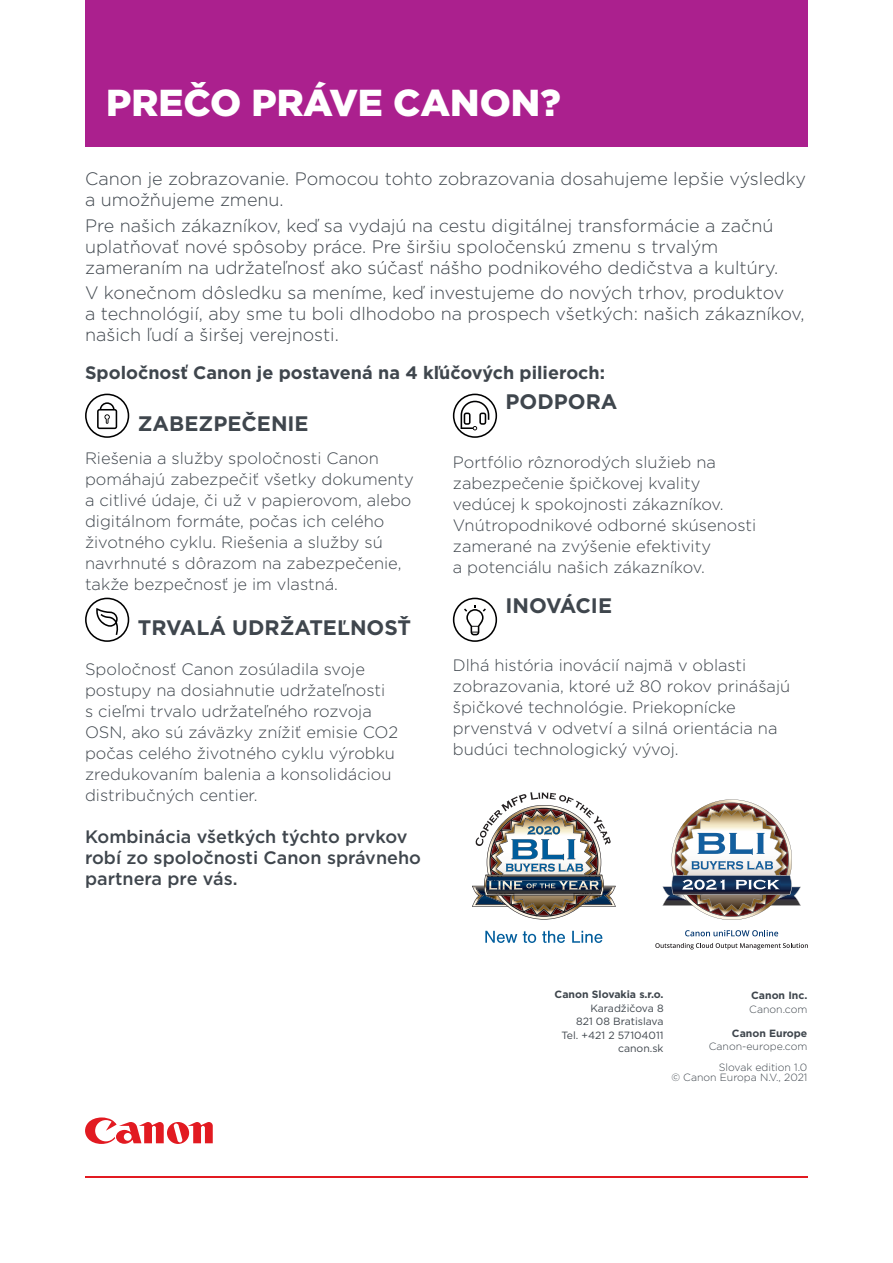
<style>
.page{position:relative;width:893px;height:1263px;background:#fff}
.page>*{position:absolute;margin:0;border:0;box-sizing:border-box;transform-origin:0 0}
.t1{font:900 37.5px "Gotham";color:#fff}
.Specifiation_Title{font:700 21px "Gotham";color:#3f464d}
.t2{font:300 18px/21px "Gotham";color:#3f464d}
.t3{font:500 18px/21px "Gotham";color:#3f464d}
.t4{font:700 18px "Gotham";color:#3f464d}
.t5{font:300 16.5px/21px "Gotham";color:#3f464d}
.t6{font:300 10.5px/13.5px "Gotham";color:#3f464d;text-align:right}
.t7{font:10.5px "Gotham";color:#3f464d}
.t8{font:700 10.5px/13.5px "Gotham";color:#3f464d}
.s1{font-weight:300}
.s2{font-weight:700}
</style>
<div class="page">
<svg style="left:85px;top:1117px;width:128px;height:27px"></svg>
<hr style="left:85px;top:1176px;width:723px;height:2px;background:#e21a21">
<div style="left:85px;top:0;width:723px;height:146px;background:#ab208e"></div>
<svg style="left:85px;top:598px;width:44px;height:44px"></svg>
<svg style="left:453px;top:394px;width:44px;height:44px"></svg>
<svg style="left:453px;top:598px;width:44px;height:44px"></svg>
<svg style="left:472px;top:792px;width:144px;height:127px"></svg>
<svg style="left:485px;top:931px;width:32px;height:12px"></svg>
<svg style="left:523px;top:931px;width:13px;height:12px"></svg>
<svg style="left:542px;top:931px;width:23px;height:12px"></svg>
<svg style="left:572px;top:931px;width:30px;height:12px"></svg>
<svg style="left:685px;top:930px;width:93px;height:6px"></svg>
<svg style="left:655px;top:943px;width:153px;height:6px"></svg>
<svg style="left:662px;top:799px;width:139px;height:121px"></svg>
<svg style="left:85px;top:394px;width:44px;height:44px"></svg>
<p class="t1" style="left:106px;top:77px;width:456px">PREČO PRÁVE CANON?</p>
<p class="t2" style="left:85px;top:168px;width:723px">Canon je zobrazovanie. Pomocou tohto zobrazovania dosahujeme lepšie výsledky a umožňujeme zmenu.</p>
<p class="t2" style="left:85px;top:214px;width:695px">Pre našich zákazníkov, keď sa vydajú na cestu digitálnej transformácie a začnú uplatňovať nové spôsoby práce. Pre širšiu spoločenskú zmenu s trvalým zameraním na udržateľnosť ako súčasť nášho podnikového dedičstva a kultúry.</p>
<p class="t2" style="left:85px;top:281px;width:721px">V konečnom dôsledku sa meníme, keď investujeme do nových trhov, produktov<br>a technológií, aby sme tu boli dlhodobo na prospech všetkých: našich zákazníkov, našich ľudí a širšej verejnosti.</p>
<p class="t4" style="left:85px;top:361px;width:522px">Spoločnosť Canon je postavená na 4 kľúčových pilieroch:</p>
<p class="Specifiation_Title" style="left:138px;top:409px;width:172px">ZABEZPEČENIE</p>
<p class="t5" style="left:85px;top:447px;width:330px">Riešenia a služby spoločnosti Canon pomáhajú zabezpečiť všetky dokumenty a citlivé údaje, či už v papierovom, alebo digitálnom formáte, počas ich celého životného cyklu. Riešenia a služby sú navrhnuté s dôrazom na zabezpečenie, takže bezpečnosť je im vlastná.</p>
<p class="Specifiation_Title" style="left:138px;top:613px;width:275px">TRVALÁ UDRŽATEĽNOSŤ</p>
<p class="t5" style="left:85px;top:658px;width:315px">Spoločnosť Canon zosúladila svoje postupy na dosiahnutie udržateľnosti<br>s cieľmi trvalo udržateľného rozvoja OSN, ako sú záväzky znížiť emisie CO2 počas celého životného cyklu výrobku zredukovaním balenia a konsolidáciou distribučných centier.</p>
<p class="t3" style="left:85px;top:825px;width:337px">Kombinácia všetkých týchto prvkov robí zo spoločnosti Canon správneho partnera pre vás.</p>
<p class="Specifiation_Title" style="left:506px;top:388px;width:113px">PODPORA</p>
<p class="t5" style="left:453px;top:451px;width:305px">Portfólio rôznorodých služieb na zabezpečenie špičkovej kvality vedúcej k spokojnosti zákazníkov.<br>Vnútropodnikové odborné skúsenosti zamerané na zvýšenie efektivity<br>a potenciálu našich zákazníkov.</p>
<p class="Specifiation_Title" style="left:506px;top:592px;width:108px">INOVÁCIE</p>
<p class="t5" style="left:453px;top:654px;width:339px">Dlhá história inovácií najmä v oblasti zobrazovania, ktoré už 80 rokov prinášajú špičkové technológie. Priekopnícke prvenstvá v odvetví a silná orientácia na budúci technologický vývoj.</p>
<p class="t8" style="left:555px;top:987px;width:110px">Canon Slovakia s.r.o.</p>
<p class="t7" style="left:590px;top:1001px;width:75px">Karadžičova 8</p>
<p class="t7" style="left:576px;top:1014px;width:89px">821 08 Bratislava</p>
<p class="t7" style="left:561px;top:1028px;width:104px">Tel. +421 2 57104011</p>
<p class="t7" style="left:618px;top:1041px;width:47px">canon.sk</p>
<p class="t8" style="left:749px;top:988px;width:60px">Canon Inc.<br><span class="s1">Canon.com</span></p>
<p class="t6" style="left:709px;top:1026px;width:100px"><span class="s2">Canon Europe<br></span>Canon-europe.com</p>
<p class="t6" style="left:671px;top:1062px;width:137px;line-height:9.9px">Slovak edition 1.0<br>© Canon Europa N.V., 2021</p>
</div>
